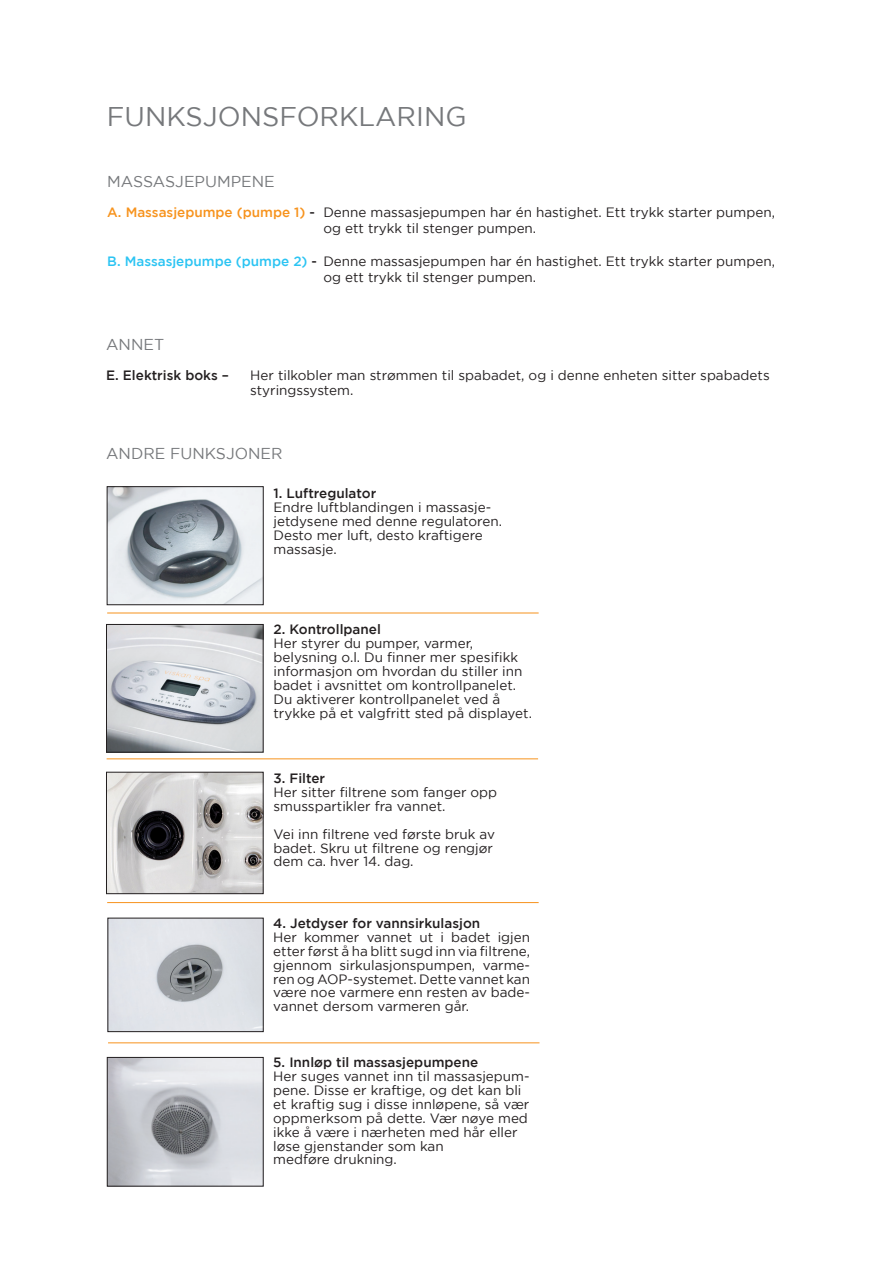
<style>
.page{position:relative;width:893px;height:1263px;background:#fff}
.page>*{position:absolute;margin:0;border:0;box-sizing:border-box;transform-origin:0 0}
.t1{font:27px "Gotham";color:#76787b}
.t2{font:15.75px "Gotham";color:#76787b}
.t3{font:13.5px/14px "Gotham";color:#231f20}
.t4{font:500 13.5px "Gotham";color:#231f20}
.s1{font-weight:500;color:#f7931d}
.s2{font-weight:500}
.s3{font-weight:500;color:#2bc4f3}
</style>
<div class="page">
<img style="left:109px;top:488px;width:152px;height:115px">
<div style="left:107px;top:486px;width:156px;height:119px;border:1px solid #231f20"></div>
<img style="left:110px;top:920px;width:151px;height:110px">
<img style="left:109px;top:1059px;width:152px;height:125px">
<div style="left:107px;top:1057px;width:156px;height:129px;border:1px solid #231f20"></div>
<hr style="left:107px;top:612px;width:432px;height:1px;background:#f7931d">
<hr style="left:107px;top:758px;width:431px;height:1px;background:#f7931d">
<hr style="left:107px;top:902px;width:432px;height:1px;background:#f7931d">
<hr style="left:108px;top:1042px;width:431px;height:1px;background:#f7931d">
<img style="left:108px;top:626px;width:153px;height:124px">
<div style="left:106px;top:624px;width:157px;height:128px;border:1px solid #231f20"></div>
<img style="left:108px;top:774px;width:153px;height:118px">
<div style="left:106px;top:772px;width:157px;height:122px;border:1px solid #231f20"></div>
<p class="t1" style="left:107px;top:102px;width:361px">FUNKSJONSFORKLARING</p>
<p class="t2" style="left:107px;top:172px;width:169px">MASSASJEPUMPENE</p>
<p class="t3" style="left:107px;top:205px;width:669px"><span class="s1">A. Massasjepumpe (pumpe 1)</span> <span class="s2">-</span> Denne massasjepumpen har én hastighet. Ett trykk starter pumpen,</p>
<p class="t3" style="left:323px;top:221px;width:214px">og ett trykk til stenger pumpen.</p>
<p class="t3" style="left:107px;top:254px;width:669px"><span class="s3">B. Massasjepumpe (pumpe 2)</span> <span class="s2">-</span> Denne massasjepumpen har én hastighet. Ett trykk starter pumpen,</p>
<p class="t3" style="left:323px;top:270px;width:214px">og ett trykk til stenger pumpen.</p>
<p class="t2" style="left:106px;top:335px;width:60px">ANNET</p>
<p class="t4" style="left:106px;top:368px;width:124px">E. Elektrisk boks –</p>
<p class="t3" style="left:250px;top:368px;width:521px;line-height:14.4px">Her tilkobler man strømmen til spabadet, og i denne enheten sitter spabadets styringssystem.</p>
<p class="t2" style="left:106px;top:445px;width:178px">ANDRE FUNKSJONER</p>
<p class="t4" style="left:273px;top:486px;width:104px">1. Luftregulator</p>
<p class="t3" style="left:273px;top:500px;width:230px">Endre luftblandingen i massasje&shy;jetdysene med denne regulatoren.<br>Desto mer luft, desto kraftigere massasje.</p>
<p class="t4" style="left:273px;top:622px;width:109px">2. Kontrollpanel</p>
<p class="t3" style="left:273px;top:636px;width:260px">Her styrer du pumper, varmer, belysning o.l. Du finner mer spesifikk informasjon om hvordan du stiller inn badet i avsnittet om kontrollpanelet.<br>Du aktiverer kontrollpanelet ved å trykke på et valgfritt sted på displayet.</p>
<p class="t4" style="left:273px;top:771px;width:53px">3. Filter</p>
<p class="t3" style="left:273px;top:785px;width:225px">Her sitter filtrene som fanger opp smusspartikler fra vannet.</p>
<p class="t3" style="left:273px;top:827px;width:223px">Vei inn filtrene ved første bruk av badet. Skru ut filtrene og rengjør dem ca. hver 14. dag.</p>
<p class="t4" style="left:273px;top:915px;width:208px">4. Jetdyser for vannsirkulasjon</p>
<p class="t3" style="left:273px;top:930px;width:258px;text-align:justify">Her kommer vannet ut i badet igjen etter først å ha blitt sugd inn via filtrene, gjennom sirkulasjonspumpen, varme&shy;ren og AOP-systemet. Dette vannet kan være noe varmere enn resten av bade&shy;vannet dersom varmeren går.</p>
<p class="t4" style="left:273px;top:1055px;width:206px">5. Innløp til massasjepumpene</p>
<p class="t3" style="left:273px;top:1069px;width:258px">Her suges vannet inn til massasjepum&shy;pene. Disse er kraftige, og det kan bli et kraftig sug i disse innløpene, så vær oppmerksom på dette. Vær nøye med ikke å være i nærheten med hår eller løse gjenstander som kan<br>medføre drukning.</p>
</div>
